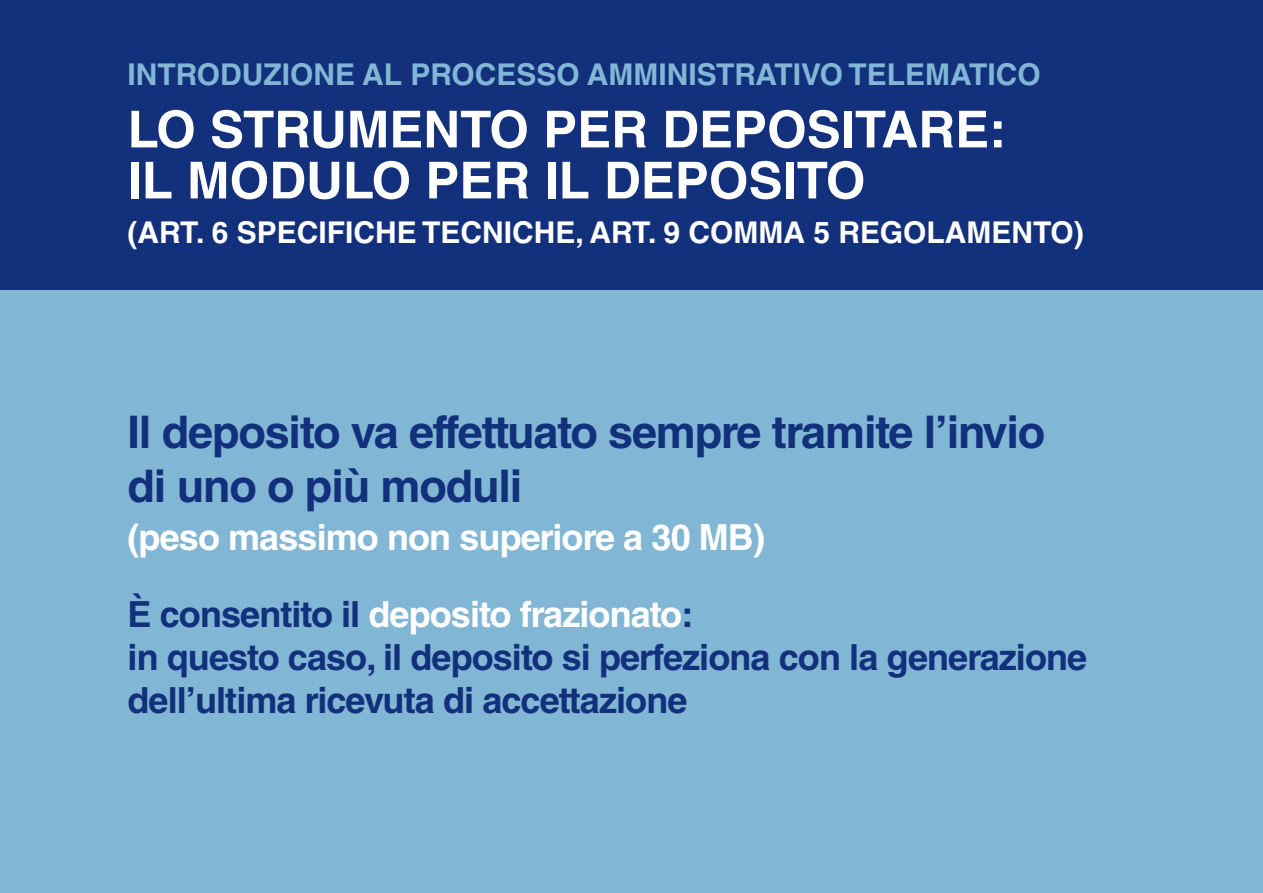
<style>
.page{position:relative;width:1263px;height:893px;background:#81b6d5}
.page>*{position:absolute;margin:0;border:0;box-sizing:border-box;transform-origin:0 0}
.t1{font:700 51px/51px "Helvetica LT Std";color:#fff}
.t2{font:700 45px/54px "Helvetica LT Std";letter-spacing:-.025em;color:#12307b}
.t3{font:700 36px/43.2px "Helvetica LT Std";letter-spacing:-.025em;color:#12307b}
.t4{font:700 36px/77.2px "Helvetica LT Std";letter-spacing:-.025em;color:#fff}
.t5{font:700 30px "Helvetica LT Std";color:#fff}
.t6{font:700 30px "Helvetica LT Std";color:#81b6d5}
.s1{color:#12307b}
</style>
<div class="page">
<div style="left:0;top:0;width:1263px;height:289px;background:#12307b"></div>
<p class="t6" style="left:128px;top:64px;width:915px">INTRODUZIONE AL PROCESSO AMMINISTRATIVO TELEMATICO</p>
<h1 class="t1" style="left:128px;top:109px;width:880px">LO STRUMENTO PER DEPOSITARE:<br>IL MODULO PER IL DEPOSITO</h1>
<p class="t5" style="left:128px;top:221px;width:957px">(ART. 6 SPECIFICHE TECNICHE, ART. 9 COMMA 5 REGOLAMENTO)</p>
<p class="t2" style="left:128px;top:410px;width:919px">Il deposito va effettuato sempre tramite l’invio di uno o più moduli</p>
<p class="t4" style="left:128px;top:502px;width:639px">(peso massimo non superiore a 30 MB)<br><span class="s1">È consentito il</span> deposito frazionato<span class="s1">:</span></p>
<p class="t3" style="left:128px;top:639px;width:961px">in questo caso, il deposito si perfeziona con la generazione dell’ultima ricevuta di accettazione</p>
</div>
